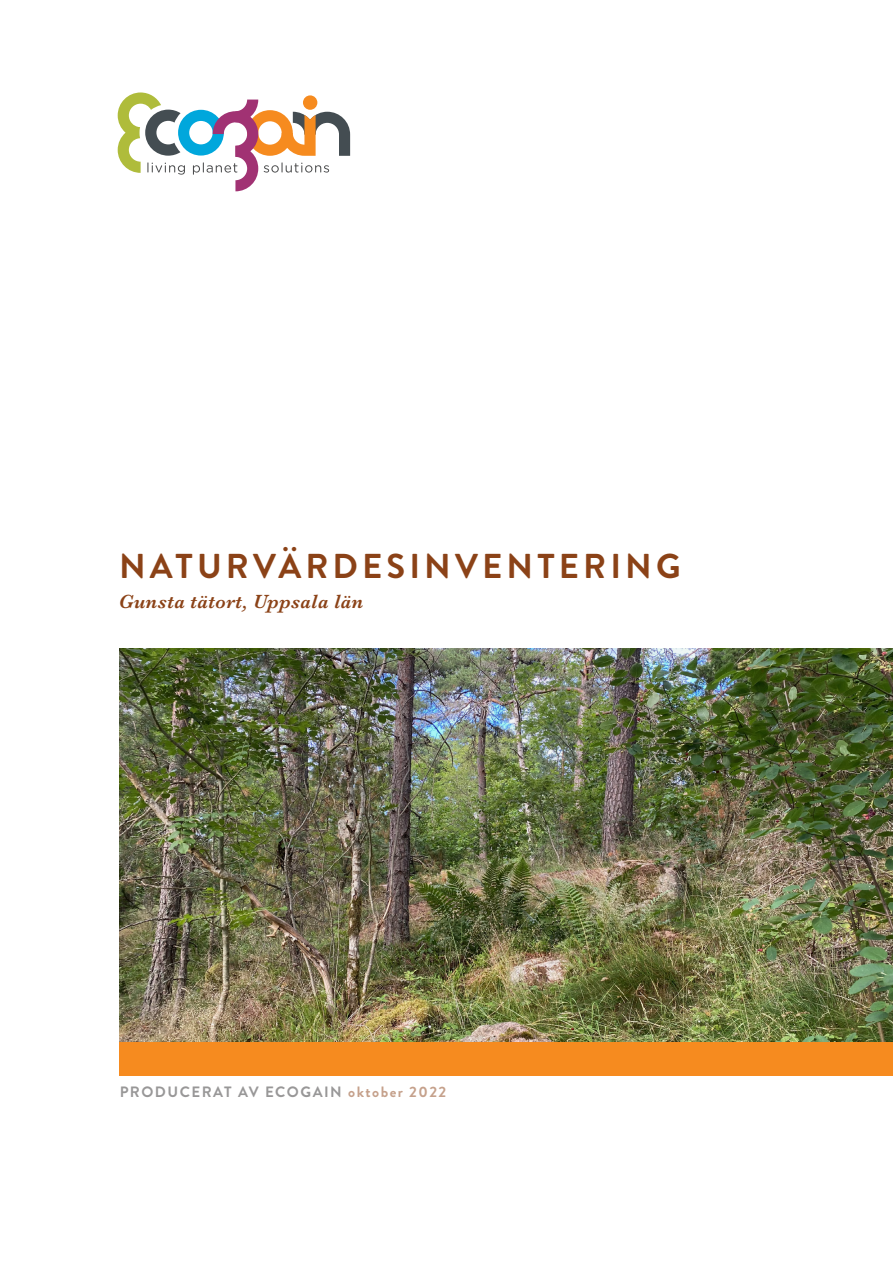
<style>
.page{position:relative;width:893px;height:1263px;background:#fff}
.page>*{position:absolute;margin:0;border:0;box-sizing:border-box;transform-origin:0 0}
.Titel_framsida_2_o_3{font:700 34.5px "Brandon Grotesque";letter-spacing:.12em;color:#8b4217}
.Undertitel_framsida{font:italic 600 19.8px "Baskerville";letter-spacing:.02em;color:#8b4217}
.t1{font:700 15px "Brandon Grotesque";letter-spacing:.1em;color:#312f30}
.s1{color:#8b4217}
</style>
<div class="page">
<div style="left:120px;top:1042px;width:773px;height:34px;background:#f68b1f"></div>
<svg style="left:118px;top:92px;width:232px;height:99px"></svg>
<img style="left:120px;top:649px;width:773px;height:392px">
<p class="Titel_framsida_2_o_3" style="left:119px;top:542px;width:563px">NATURVÄRDESINVENTERING</p>
<p class="Undertitel_framsida" style="left:119px;top:588px;width:246px">Gunsta tätort, Uppsala län</p>
<p class="t1" style="left:119px;top:1082px;width:328px">PRODUCERAT AV ECOGAIN <span class="s1">oktober 2022</span></p>
</div>
